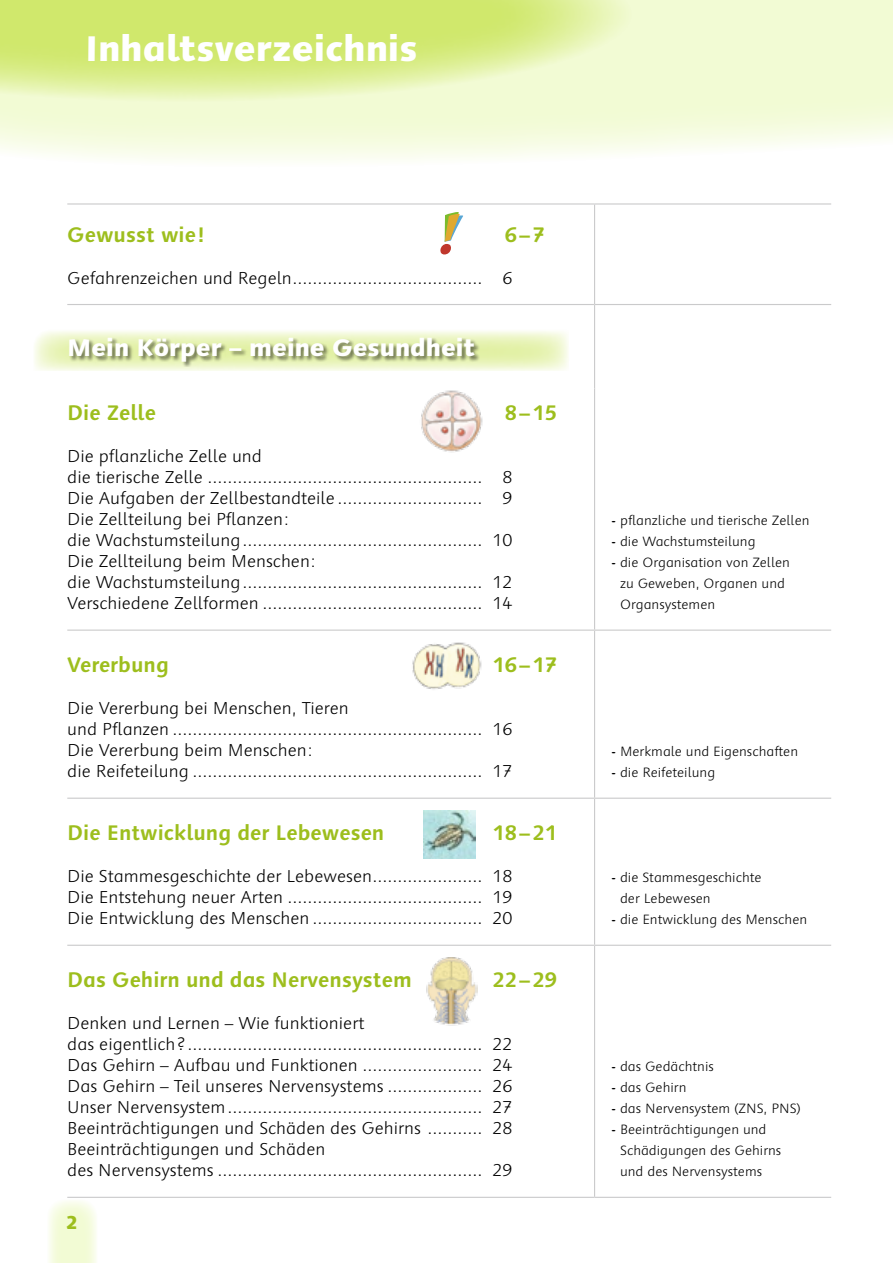
<style>
.page{position:relative;width:893px;height:1263px;background:#fff}
.page>*{position:absolute;margin:0;border:0;box-sizing:border-box;transform-origin:0 0}
.t1{font:35.55px "Syntax Schul CV Heavy";color:#fff}
.t2{font:24px "Syntax Schul CV Heavy";color:#fff}
._66_Kapitelüberschri{font:700 21px "Syntax Schul CV";color:#9dbe1d}
._80_Pagina{font:18.75px "Syntax Schul CV Heavy";color:#9dbe1d}
._67_Seitenüberschrif{font:17.25px/21px "Syntax Schul CV Light";color:#000}
.t3{font:13.5px/21px "Syntax Schul CV Light";color:#000}
.s1{font-family:"Schulbuch CV Berlin Rounded"}
</style>
<div class="page">
<svg style="left:0;top:0;width:893px;height:161px;background:#f4fbdc"></svg>
<svg style="left:0;top:0;width:632px;height:102px;background:#dbee8f"></svg>
<svg style="left:49px;top:1201px;width:47px;height:62px;background:#f4fbdd"></svg>
<hr style="left:67px;top:203px;width:528px;height:2px;background:#cacacb">
<hr style="left:595px;top:203px;width:236px;height:2px;background:#cacacb">
<hr style="left:594px;top:205px;width:1px;height:99px;background:#cacacb">
<hr style="left:67px;top:304px;width:528px;height:1px;background:#cacacb">
<hr style="left:595px;top:304px;width:236px;height:1px;background:#cacacb">
<hr style="left:594px;top:305px;width:1px;height:84px;background:#cacacb">
<hr style="left:594px;top:389px;width:1px;height:240px;background:#cacacb">
<hr style="left:67px;top:629px;width:528px;height:2px;background:#cacacb">
<hr style="left:595px;top:629px;width:236px;height:2px;background:#cacacb">
<hr style="left:594px;top:631px;width:1px;height:167px;background:#cacacb">
<hr style="left:67px;top:798px;width:528px;height:1px;background:#cacacb">
<hr style="left:595px;top:798px;width:236px;height:1px;background:#cacacb">
<hr style="left:594px;top:799px;width:1px;height:146px;background:#cacacb">
<hr style="left:67px;top:945px;width:528px;height:1px;background:#cacacb">
<hr style="left:595px;top:945px;width:236px;height:1px;background:#cacacb">
<hr style="left:594px;top:946px;width:1px;height:251px;background:#cacacb">
<hr style="left:67px;top:1197px;width:528px;height:1px;background:#cacacb">
<hr style="left:595px;top:1197px;width:236px;height:1px;background:#cacacb">
<div style="left:440px;top:244px;width:11px;height:10px;background:#c0372c;border-radius:5px"></div>
<svg style="left:444px;top:212px;width:19px;height:30px"></svg>
<svg style="left:34px;top:331px;width:534px;height:40px;background:#f1f7d4"></svg>
<div style="left:69px;top:337px;width:412px;height:30px;background:#000;opacity:.5"></div>
<img style="left:421px;top:391px;width:62px;height:62px">
<img style="left:412px;top:643px;width:70px;height:46px">
<img style="left:424px;top:811px;width:52px;height:48px">
<img style="left:426px;top:958px;width:51px;height:68px">
<p class="t1" style="left:85px;top:26px;width:334px">Inhaltsverzeichnis</p>
<p class="_66_Kapitelüberschri" style="left:67px;top:221px;width:139px">Gewusst wie!</p>
<p class="_66_Kapitelüberschri" style="left:505px;top:221px;width:42px">6–7</p>
<p class="_67_Seitenüberschrif" style="left:67px;top:267px;width:447px">Gefahrenzeichen und Regeln...................................... 6</p>
<p class="t2" style="left:67px;top:332px;width:410px">Mein Körper – meine Gesundheit</p>
<p class="_66_Kapitelüberschri" style="left:67px;top:400px;width:90px">Die Zelle</p>
<p class="_66_Kapitelüberschri" style="left:505px;top:400px;width:54px">8–15</p>
<p class="_67_Seitenüberschrif" style="left:67px;top:446px;width:196px">Die pflanzliche Zelle und</p>
<p class="_67_Seitenüberschrif" style="left:67px;top:467px;width:447px">die tierische Zelle ....................................................... 8</p>
<p class="_67_Seitenüberschrif" style="left:67px;top:488px;width:447px">Die Aufgaben der Zellbestandteile ............................. 9</p>
<p class="_67_Seitenüberschrif" style="left:67px;top:509px;width:223px">Die Zellteilung bei Pflanzen:</p>
<p class="_67_Seitenüberschrif" style="left:67px;top:530px;width:447px">die Wachstumsteilung................................................ 10</p>
<p class="_67_Seitenüberschrif" style="left:67px;top:551px;width:250px">Die Zellteilung beim Menschen:</p>
<p class="_67_Seitenüberschrif" style="left:67px;top:572px;width:447px">die Wachstumsteilung................................................ 12</p>
<p class="_67_Seitenüberschrif" style="left:67px;top:593px;width:447px">Verschiedene Zellformen ............................................ 14</p>
<p class="_66_Kapitelüberschri" style="left:67px;top:652px;width:103px">Vererbung</p>
<p class="_66_Kapitelüberschri" style="left:492px;top:652px;width:66px">16–17</p>
<p class="_67_Seitenüberschrif" style="left:67px;top:698px;width:283px">Die Vererbung bei Menschen, Tieren</p>
<p class="_67_Seitenüberschrif" style="left:67px;top:719px;width:447px">und Pflanzen .............................................................. 16</p>
<p class="_67_Seitenüberschrif" style="left:67px;top:740px;width:247px">Die Vererbung beim Menschen:</p>
<p class="_67_Seitenüberschrif" style="left:67px;top:761px;width:447px">die Reifeteilung .......................................................... 17</p>
<p class="_66_Kapitelüberschri" style="left:67px;top:820px;width:319px">Die Entwicklung der Lebewesen</p>
<p class="_66_Kapitelüberschri" style="left:492px;top:820px;width:66px">18–21</p>
<p class="_67_Seitenüberschrif" style="left:67px;top:866px;width:447px">Die Stammesgeschichte der Lebewesen...................... 18</p>
<p class="_67_Seitenüberschrif" style="left:67px;top:887px;width:447px">Die Entstehung neuer Arten ....................................... 19</p>
<p class="_67_Seitenüberschrif" style="left:67px;top:908px;width:447px">Die Entwicklung des Menschen .................................. 20</p>
<p class="_66_Kapitelüberschri" style="left:67px;top:967px;width:346px">Das Gehirn und das Nervensystem</p>
<p class="_66_Kapitelüberschri" style="left:492px;top:967px;width:66px">22–29</p>
<p class="_67_Seitenüberschrif" style="left:67px;top:1013px;width:299px">Denken und Lernen – Wie funktioniert</p>
<p class="_67_Seitenüberschrif" style="left:67px;top:1034px;width:447px">das eigentlich?........................................................... 22</p>
<p class="_67_Seitenüberschrif" style="left:67px;top:1055px;width:447px">Das Gehirn – Aufbau und Funktionen ........................ 24</p>
<p class="_67_Seitenüberschrif" style="left:67px;top:1076px;width:447px">Das Gehirn – Teil unseres Nervensystems ................... 26</p>
<p class="_67_Seitenüberschrif" style="left:67px;top:1097px;width:447px">Unser Nervensystem................................................... 27</p>
<p class="_67_Seitenüberschrif" style="left:67px;top:1118px;width:447px">Beeinträchtigungen und Schäden des Gehirns ........... 28</p>
<p class="_67_Seitenüberschrif" style="left:67px;top:1139px;width:447px">Beeinträchtigungen und Schäden<br>des Nervensystems ..................................................... 29</p>
<p class="_80_Pagina" style="left:66px;top:1210px;width:14px">2</p>
<p class="t3" style="left:612px;top:510px;width:199px"><span class="s1">-</span> pflanzliche und tierische Zellen</p>
<p class="t3" style="left:612px;top:531px;width:145px"><span class="s1">-</span> die Wachstumsteilung</p>
<p class="t3" style="left:620px;top:552px;width:171px;text-indent:-9px"><span class="s1">-</span> die Organisation von Zellen zu Geweben, Organen und<br>Organsystemen</p>
<p class="t3" style="left:612px;top:741px;width:188px"><span class="s1">-</span> Merkmale und Eigenschaften</p>
<p class="t3" style="left:612px;top:762px;width:105px"><span class="s1">-</span> die Reifeteilung</p>
<p class="t3" style="left:620px;top:867px;width:143px;text-indent:-9px"><span class="s1">-</span> die Stammesgeschichte der Lebewesen</p>
<p class="t3" style="left:612px;top:909px;width:197px"><span class="s1">-</span> die Entwicklung des Menschen</p>
<p class="t3" style="left:612px;top:1056px;width:104px"><span class="s1">-</span> das Gedächtnis</p>
<p class="t3" style="left:612px;top:1077px;width:76px"><span class="s1">-</span> das Gehirn</p>
<p class="t3" style="left:612px;top:1098px;width:191px"><span class="s1">-</span> das Nervensystem (ZNS, PNS)</p>
<p class="t3" style="left:620px;top:1119px;width:163px;text-indent:-9px"><span class="s1">-</span> Beeinträchtigungen und<br>Schädigungen des Gehirns und des Nervensystems</p>
</div>
